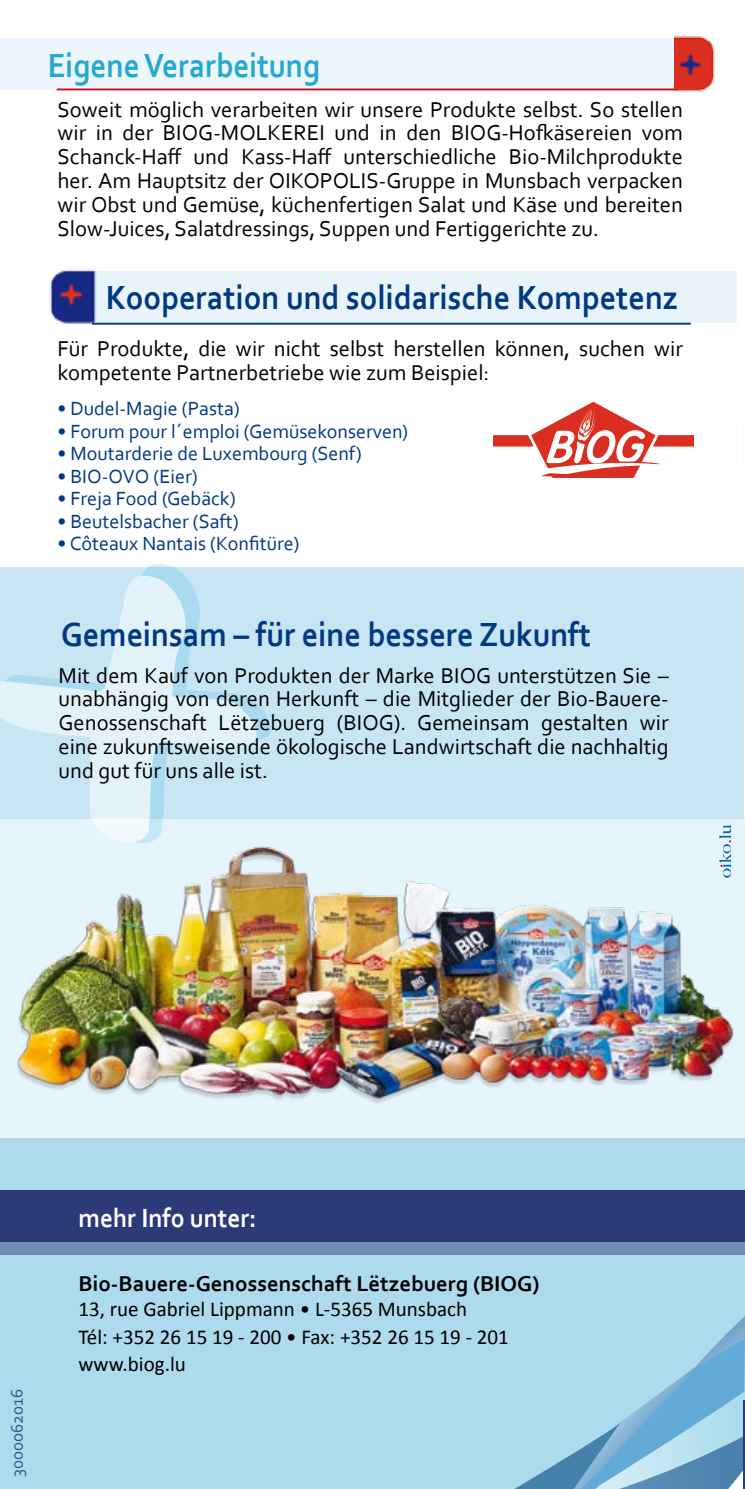
<style>
.page{position:relative;width:745px;height:1489px;background:#fff}
.page>*{position:absolute;margin:0;border:0;box-sizing:border-box;transform-origin:0 0}
.t1{font:700 35px "Corbel";color:#003882;scale:.92 1}
.t2{font:700 35px "Corbel";color:#25a8cf;scale:.89 1}
.t3{font:700 27.5px "Corbel";color:#fff;scale:.92 1}
.t4{font:22.5px/23.8px "Corbel";color:#000;text-align:justify}
.t5{font:700 22.5px "Corbel";color:#000}
.t6{font:21.25px/27.5px "Calibri";color:#000}
.t7{font:20px "Corbel";color:#003882}
.t8{font:17.5px "Corbel";color:#2d568b}
</style>
<div class="page">
<div style="left:0;top:567px;width:744px;height:354px;background:#c7e5f3"></div>
<hr style="left:744px;top:0;width:1px;height:1488px;background:#a2d5eb">
<div style="left:0;top:1134px;width:744px;height:354px;background:#aedaed"></div>
<div style="left:0;top:38px;width:680px;height:51px;background:#ecf6fb"></div>
<div style="left:73px;top:271px;width:663px;height:52px;background:#e8f4fa"></div>
<hr style="left:92px;top:323px;width:598px;height:1px;background:#003882">
<img style="left:49px;top:269px;width:53px;height:56px">
<hr style="left:57px;top:88px;width:620px;height:2px;background:#cd071e">
<img style="left:0;top:819px;width:744px;height:318px">
<svg style="left:167px;top:1120px;width:577px;height:368px"></svg>
<hr style="left:742px;top:1400px;width:2px;height:88px;background:#2c3a78">
<div style="left:0;top:1190px;width:744px;height:51px;background:#2c3a78"></div>
<svg style="left:0;top:1241px;width:744px;height:13px;background:#6b88b1"></svg>
<hr style="left:744px;top:539px;width:1px;height:432px;background:#2d568b">
<hr style="left:744px;top:555px;width:1px;height:394px;background:#2c3a78">
<svg style="left:744px;top:0;width:1px;height:366px"></svg>
<svg style="left:493px;top:402px;width:199px;height:76px"></svg>
<svg style="left:143px;top:564px;width:128px;height:278px"></svg>
<svg style="left:0;top:575px;width:257px;height:267px"></svg>
<svg style="left:718px;top:824px;width:12px;height:53px"></svg>
<img style="left:673px;top:36px;width:42px;height:56px">
<h1 class="t2" style="left:48px;top:43px;width:307px">Eigene Verarbeitung</h1>
<p class="t4" style="left:57px;top:97px;width:626px">Soweit möglich verarbeiten wir unsere Produkte selbst. So stellen wir in der BIOG-MOLKEREI und in den BIOG-Hofkäsereien vom Schanck-Haff und Kass-Haff unterschiedliche Bio-Milchprodukte her. Am Hauptsitz der OIKOPOLIS-Gruppe in Munsbach verpacken wir Obst und Gemüse, küchenfertigen Salat und Käse und bereiten Slow-Juices, Salatdressings, Suppen und Fertiggerichte zu.</p>
<h1 class="t1" style="left:106px;top:276px;width:623px">Kooperation und solidarische Kompetenz</h1>
<p class="t4" style="left:57px;top:336px;width:626px">Für Produkte, die wir nicht selbst herstellen können, suchen wir kompetente Partnerbetriebe wie zum Beispiel:</p>
<p class="t7" style="left:57px;top:396px;width:184px">• Dudel-Magie (Pasta)</p>
<p class="t7" style="left:57px;top:418px;width:352px">• Forum pour l´emploi (Gemüsekonserven)</p>
<p class="t7" style="left:57px;top:441px;width:305px">• Moutarderie de Luxembourg (Senf)</p>
<p class="t7" style="left:57px;top:463px;width:142px">• BIO-OVO (Eier)</p>
<p class="t7" style="left:57px;top:486px;width:179px">• Freja Food (Gebäck)</p>
<p class="t7" style="left:57px;top:508px;width:183px">• Beutelsbacher (Saft)</p>
<p class="t7" style="left:57px;top:531px;width:243px">• Côteaux Nantais (Konfitüre)</p>
<h1 class="t1" style="left:61px;top:612px;width:577px">Gemeinsam – für eine bessere Zukunft</h1>
<p class="t4" style="left:58px;top:662px;width:611px">Mit dem Kauf von Produkten der Marke BIOG unterstützen Sie – unabhängig von deren Herkunft – die Mitglieder der Bio-Bauere-Genossenschaft Lëtzebuerg (BIOG). Gemeinsam gestalten wir eine zukunftsweisende ökologische Landwirtschaft die nachhaltig und gut für uns alle ist.</p>
<p class="t8" style="left:6px;top:1476px;width:89px;rotate:-90deg">3000062016</p>
<p class="t3" style="left:78px;top:1200px;width:195px">mehr Info unter:</p>
<p class="t5" style="left:78px;top:1269px;width:462px">Bio-Bauere-Genossenschaft Lëtzebuerg (BIOG)</p>
<p class="t6" style="left:78px;top:1295px;width:431px">13, rue Gabriel Lippmann • L-5365 Munsbach<br>Tél: +352 26 15 19 - 200 • Fax: +352 26 15 19 - 201 www.biog.lu</p>
</div>
